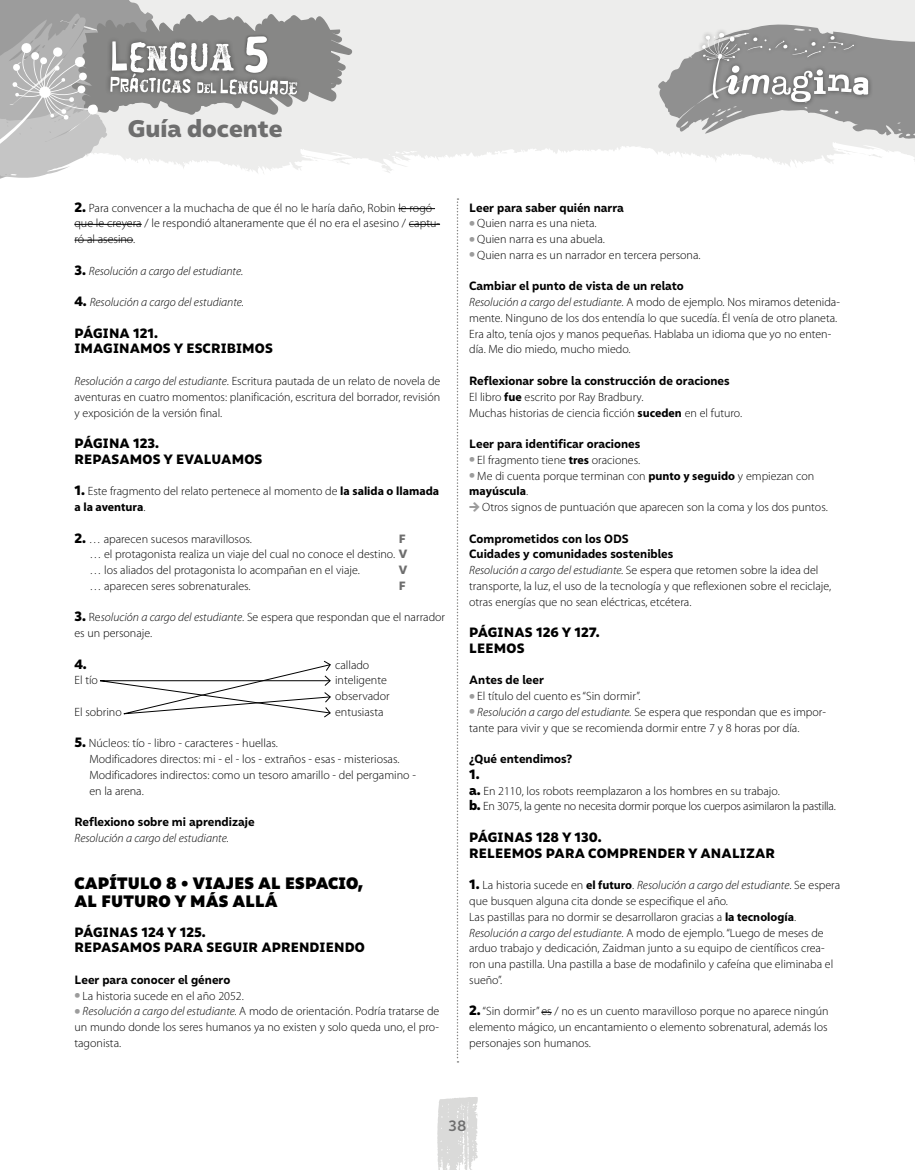
<style>
.page{position:relative;width:915px;height:1170px;background:#fff}
.page>*{position:absolute;margin:0;border:0;box-sizing:border-box;transform-origin:0 0}
.t1{font:700 58.05px "Duper";color:#fff}
.t2{font:800 24px "Malva";color:#6e6e6e;scale:1.04 1}
.Solucionario_-_Títul{font:900 16.5px/18px "Malva";letter-spacing:.01em;color:#000}
.t3{font:500 15px "Malva";color:#6e6e6e}
.Solucionario_-_Págin{font:800 13.5px "Malva";letter-spacing:.01em;color:#000}
.Solucionario_-_Consi{font:800 13.5px "Malva";color:#000}
.Solucionario_-_opc_d{font:300 12px/15.8px "Myriad Pro";color:#000}
.Solucionario_-_Consi-2{font:300 12px/15.8px "Myriad Pro";color:#000}
.Solucionario_-_titul{font:700 12px "Malva";color:#000}
.Solucionario_-_Consi-3{font:300 12px "Myriad Pro";letter-spacing:-.02em;color:#000}
.Solucionario_-_Consi-4{font:italic 300 12px "Myriad Pro";color:#000}
.Solucionario_-_opc_d-2{font:italic 300 12px "Myriad Pro";color:#000}
.Solucionario_-_opc_d-3{font:800 12px "Malva";color:#6e6e6e}
.Solucionario_-_Consi-5{font:800 12px "Malva";color:#6e6e6e}
.s1{font-family:"Malva";font-weight:800;font-size:13.5px}
.s2{font-family:"Malva";font-weight:800;font-style:normal;font-size:13.5px}
.s3{font-style:italic}
.s4{font-weight:700}
.s5{font-family:"Malva";font-weight:800;color:#6e6e6e}
.s6{font-family:"Tisa Sans Pro";font-weight:900;font-size:10.5px;color:#9c9c9c}
</style>
<div class="page">
<svg style="left:456px;top:198px;width:2px;height:864px"></svg>
<svg style="left:352px;top:0;width:562px;height:173px;fill:#ededec"></svg>
<svg style="left:655px;top:22px;width:259px;height:120px;background:#b4b4b3"></svg>
<svg style="left:437px;top:1097px;width:40px;height:72px;background:#dedede"></svg>
<svg style="left:0;top:0;width:352px;height:179px;background:#c1c1c1"></svg>
<hr style="left:398px;top:208px;width:37px;height:1px;background:#000">
<hr style="left:74px;top:224px;width:68px;height:1px;background:#000">
<hr style="left:409px;top:224px;width:31px;height:1px;background:#000">
<hr style="left:74px;top:240px;width:59px;height:1px;background:#000">
<svg style="left:100px;top:660px;width:231px;height:58px"></svg>
<h1 class="t1" style="left:243px;top:21px;width:28px">5</h1>
<h2 class="t2" style="left:128px;top:113px;width:150px">Guía docente</h2>
<p class="Solucionario_-_Consi-2" style="left:74px;top:200px;width:367px"><span class="s1">2.</span> Para convencer a la muchacha de que él no le haría daño, Robin le rogó que le creyera / le respondió altaneramente que él no era el asesino / captu&shy;ró al asesino.</p>
<p class="Solucionario_-_Consi-4" style="left:74px;top:263px;width:170px"><span class="s2">3.</span> Resolución a cargo del estudiante.</p>
<p class="Solucionario_-_Consi-4" style="left:74px;top:295px;width:171px"><span class="s2">4.</span> Resolución a cargo del estudiante.</p>
<p class="Solucionario_-_Págin" style="left:74px;top:324px;width:85px">PÁGINA 121.</p>
<p class="Solucionario_-_Págin" style="left:74px;top:340px;width:200px">IMAGINAMOS Y ESCRIBIMOS</p>
<p class="Solucionario_-_opc_d" style="left:74px;top:373px;width:367px;text-align:justify"><span class="s3">Resolución a cargo del estudiante</span>. Escritura pautada de un relato de novela de aventuras en cuatro momentos: planificación, escritura del borrador, revisión y exposición de la versión final.</p>
<p class="Solucionario_-_Págin" style="left:74px;top:435px;width:86px">PÁGINA 123.</p>
<p class="Solucionario_-_Págin" style="left:74px;top:450px;width:189px">REPASAMOS Y EVALUAMOS</p>
<p class="Solucionario_-_Consi-2" style="left:74px;top:483px;width:366px"><span class="s1">1.</span> Este fragmento del relato pertenece al momento de <span class="s4">la salida o llamada a la aventura</span>.</p>
<p class="Solucionario_-_Consi-2" style="left:74px;top:530px;width:179px"><span class="s1">2.</span> … aparecen sucesos maravillosos.</p>
<p class="Solucionario_-_Consi-5" style="left:398px;top:531px;width:8px">F</p>
<p class="Solucionario_-_opc_d" style="left:89px;top:546px;width:319px">… el protagonista realiza un viaje del cual no conoce el destino. <span class="s5">V</span></p>
<p class="Solucionario_-_opc_d" style="left:89px;top:562px;width:272px">… los aliados del protagonista lo acompañan en el viaje.</p>
<p class="Solucionario_-_opc_d-3" style="left:398px;top:562px;width:10px">V</p>
<p class="Solucionario_-_opc_d" style="left:89px;top:578px;width:163px">… aparecen seres sobrenaturales.</p>
<p class="Solucionario_-_opc_d-3" style="left:398px;top:578px;width:8px">F</p>
<p class="Solucionario_-_Consi-2" style="left:74px;top:609px;width:372px"><span class="s1">3.</span> Re<span class="s3">solución a cargo del estudiante</span>. Se espera que respondan que el narrador es un personaje.</p>
<p class="Solucionario_-_Consi" style="left:74px;top:655px;width:14px">4.</p>
<p class="Solucionario_-_opc_d" style="left:74px;top:672px;width:25px">El tío</p>
<p class="Solucionario_-_opc_d" style="left:74px;top:704px;width:49px">El sobrino</p>
<p class="Solucionario_-_Consi-2" style="left:74px;top:735px;width:205px"><span class="s1">5.</span> Núcleos: tío - libro - caracteres - huellas.</p>
<p class="Solucionario_-_opc_d" style="left:89px;top:751px;width:311px">Modificadores directos: mi - el - los - extraños - esas - misteriosas.</p>
<p class="Solucionario_-_opc_d" style="left:89px;top:767px;width:328px">Modificadores indirectos: como un tesoro amarillo - del pergamino - en la arena.</p>
<p class="Solucionario_-_titul" style="left:74px;top:814px;width:181px">Reflexiono sobre mi aprendizaje</p>
<p class="Solucionario_-_opc_d-2" style="left:74px;top:830px;width:156px">Resolución a cargo del estudiante.</p>
<p class="Solucionario_-_Títul" style="left:74px;top:873px;width:290px">CAPÍTULO 8 • VIAJES AL ESPACIO,<br>AL FUTURO Y MÁS ALLÁ</p>
<p class="Solucionario_-_Págin" style="left:74px;top:923px;width:133px">PÁGINAS 124 Y 125.</p>
<p class="Solucionario_-_Págin" style="left:74px;top:939px;width:291px">REPASAMOS PARA SEGUIR APRENDIENDO</p>
<p class="Solucionario_-_titul" style="left:74px;top:972px;width:157px">Leer para conocer el género</p>
<p class="Solucionario_-_opc_d" style="left:74px;top:987px;width:171px"><span class="s6">•</span> La historia sucede en el año 2052.</p>
<p class="Solucionario_-_opc_d" style="left:74px;top:1003px;width:366px;text-align:justify"><span class="s6">•</span> <span class="s3">Resolución a cargo del estudiante.</span> A modo de orientación. Podría tratarse de un mundo donde los seres humanos ya no existen y solo queda uno, el pro&shy;tagonista.</p>
<p class="Solucionario_-_opc_d" style="left:335px;top:656px;width:36px">callado</p>
<p class="Solucionario_-_opc_d" style="left:335px;top:672px;width:53px">inteligente</p>
<p class="Solucionario_-_opc_d" style="left:335px;top:688px;width:56px">observador</p>
<p class="Solucionario_-_opc_d" style="left:335px;top:704px;width:50px">entusiasta</p>
<p class="Solucionario_-_titul" style="left:469px;top:200px;width:156px">Leer para saber quién narra</p>
<p class="Solucionario_-_opc_d" style="left:469px;top:215px;width:129px"><span class="s6">•</span> Quien narra es una nieta.</p>
<p class="Solucionario_-_opc_d" style="left:469px;top:231px;width:137px"><span class="s6">•</span> Quien narra es una abuela.</p>
<p class="Solucionario_-_opc_d" style="left:469px;top:247px;width:233px"><span class="s6">•</span> Quien narra es un narrador en tercera persona.</p>
<p class="Solucionario_-_titul" style="left:469px;top:279px;width:216px">Cambiar el punto de vista de un relato</p>
<p class="Solucionario_-_opc_d" style="left:469px;top:294px;width:372px"><span class="s3">Resolución a cargo del estudiante</span>. A modo de ejemplo. Nos miramos detenida&shy;mente. Ninguno de los dos entendía lo que sucedía. Él venía de otro planeta.<br>Era alto, tenía ojos y manos pequeñas. Hablaba un idioma que yo no enten&shy;día. Me dio miedo, mucho miedo.</p>
<p class="Solucionario_-_titul" style="left:469px;top:373px;width:262px">Reflexionar sobre la construcción de oraciones</p>
<p class="Solucionario_-_opc_d" style="left:469px;top:389px;width:176px">El libro <span class="s4">fue</span> escrito por Ray Bradbury.</p>
<p class="Solucionario_-_opc_d" style="left:469px;top:404px;width:274px">Muchas historias de ciencia ficción <span class="s4">suceden</span> en el futuro.</p>
<p class="Solucionario_-_titul" style="left:469px;top:436px;width:173px">Leer para identificar oraciones</p>
<p class="Solucionario_-_opc_d" style="left:469px;top:452px;width:172px"><span class="s6">•</span> El fragmento tiene <span class="s4">tres</span> oraciones.</p>
<p class="Solucionario_-_opc_d" style="left:469px;top:467px;width:346px"><span class="s6">•</span> Me di cuenta porque terminan con <span class="s4">punto y seguido</span> y empiezan con <span class="s4">mayúscula</span>.</p>
<p class="Solucionario_-_opc_d" style="left:469px;top:499px;width:360px"><span class="s6">→</span> Otros signos de puntuación que aparecen son la coma y los dos puntos.</p>
<p class="Solucionario_-_titul" style="left:469px;top:531px;width:161px">Comprometidos con los ODS</p>
<p class="Solucionario_-_titul" style="left:469px;top:546px;width:206px">Cuidades y comunidades sostenibles</p>
<p class="Solucionario_-_opc_d" style="left:469px;top:562px;width:363px"><span class="s3">Resolución a cargo del estudiante.</span> Se espera que retomen sobre la idea del transporte, la luz, el uso de la tecnología y que reflexionen sobre el reciclaje, otras energías que no sean eléctricas, etcétera.</p>
<p class="Solucionario_-_Págin" style="left:469px;top:624px;width:132px">PÁGINAS 126 Y 127.</p>
<p class="Solucionario_-_Págin" style="left:469px;top:639px;width:57px">LEEMOS</p>
<p class="Solucionario_-_titul" style="left:469px;top:672px;width:76px">Antes de leer</p>
<p class="Solucionario_-_opc_d" style="left:469px;top:688px;width:173px"><span class="s6">•</span> El título del cuento es “Sin dormir”.</p>
<p class="Solucionario_-_opc_d" style="left:469px;top:704px;width:358px"><span class="s6">•</span> <span class="s3">Resolución a cargo del estudiante.</span> Se espera que respondan que es impor&shy;tante para vivir y que se recomienda dormir entre 7 y 8 horas por día.</p>
<p class="Solucionario_-_titul" style="left:469px;top:751px;width:104px">¿Qué entendimos?</p>
<p class="Solucionario_-_Consi" style="left:469px;top:765px;width:12px">1.</p>
<p class="Solucionario_-_Consi-2" style="left:469px;top:782px;width:312px"><span class="s1">a.</span> En 2110, los robots reemplazaron a los hombres en su trabajo.</p>
<p class="Solucionario_-_Consi-3" style="left:469px;top:799px;width:368px"><span class="s1">b.</span> En 3075, la gente no necesita dormir porque los cuerpos asimilaron la pastilla.</p>
<p class="Solucionario_-_Págin" style="left:469px;top:828px;width:134px">PÁGINAS 128 Y 130.</p>
<p class="Solucionario_-_Págin" style="left:469px;top:844px;width:307px">RELEEMOS PARA COMPRENDER Y ANALIZAR</p>
<p class="Solucionario_-_Consi-2" style="left:469px;top:877px;width:372px"><span class="s1">1.</span> La historia sucede en <span class="s4">el futuro</span>. <span class="s3">Resolución a cargo del estudiante</span>. Se espera que busquen alguna cita donde se especifique el año.</p>
<p class="Solucionario_-_opc_d" style="left:469px;top:908px;width:365px">Las pastillas para no dormir se desarrollaron gracias a <span class="s4">la tecnología</span>.<br><span class="s3">Resolución a cargo del estudiante</span>. A modo de ejemplo. “Luego de meses de arduo trabajo y dedicación, Zaidman junto a su equipo de científicos crea&shy;ron una pastilla. Una pastilla a base de modafinilo y cafeína que eliminaba el sueño”.</p>
<p class="Solucionario_-_Consi-2" style="left:469px;top:1003px;width:361px;text-align:justify"><span class="s1">2.</span> “Sin dormir” es / no es un cuento maravilloso porque no aparece ningún elemento mágico, un encantamiento o elemento sobrenatural, además los personajes son humanos.</p>
<p class="t3" style="left:448px;top:1116px;width:19px">38</p>
</div>
